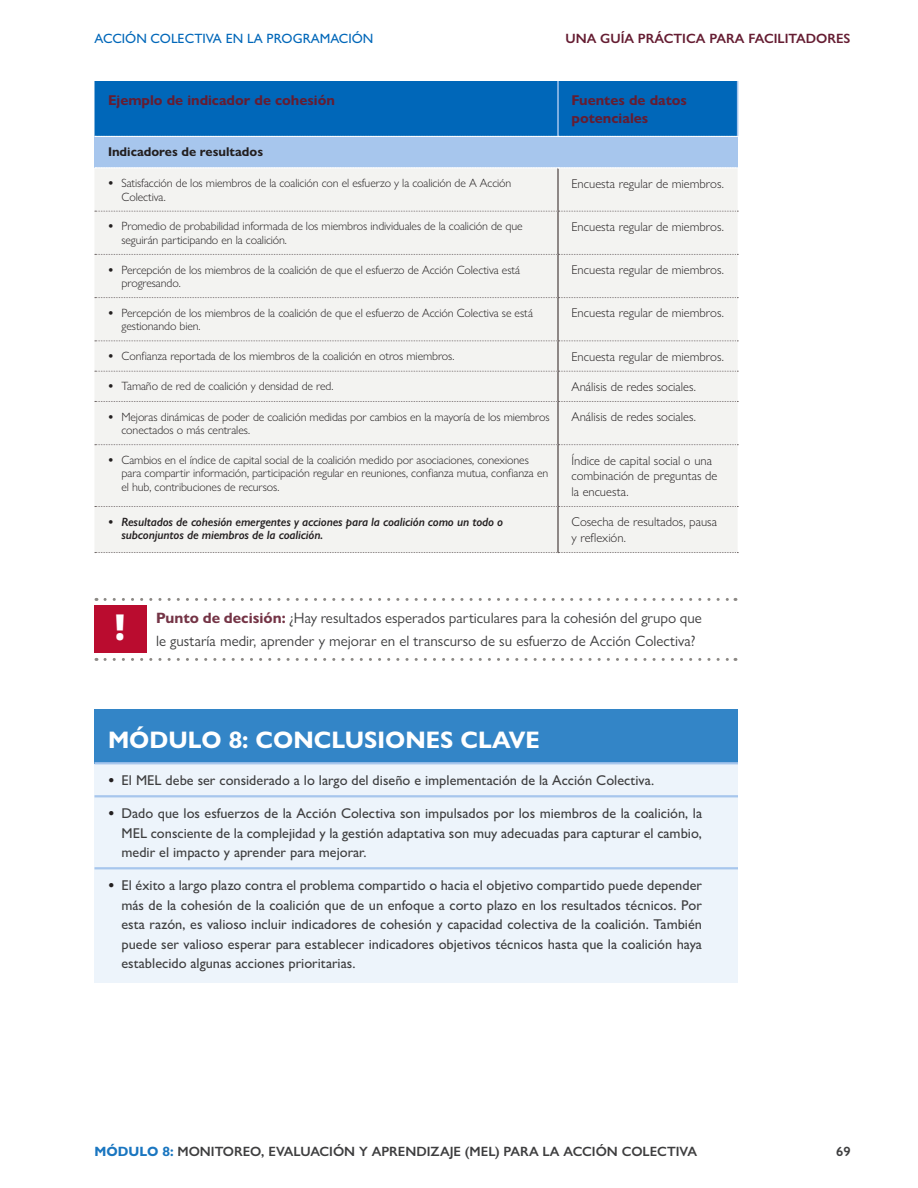
<style>
.page{position:relative;width:918px;height:1188px;background:#fff}
.page>*{position:absolute;margin:0;border:0;box-sizing:border-box;transform-origin:0 0}
.t1{font:900 43.2px "Noto Sans";color:#fff;scale:.83 1}
.Key_takeaways_H2{font:700 24px "Gill Sans Nova";color:#fff}
.t2{font:15px/22.5px "Gill Sans Nova";color:#3e3e3f}
.t3{font:500 14.25px/19.5px "Gill Sans Nova";color:#3e3e3f;text-align:justify}
.Table_Header{font:700 14.25px/18px "Gill Sans Nova";color:#651d32}
.t4{font:600 13.5px "Gill Sans Nova";color:#3e3e3f}
.t5{font:600 13.5px "Gill Sans Nova";color:#651d32}
.t6{font:500 13.5px "Gill Sans Nova";color:#0067b9}
.Table_Body{font:300 12.75px/15.8px "Gill Sans Nova";color:#231f20}
.Table_Left{font:700 12.75px "Gill Sans Nova";color:#231f20}
.t7{font:300 12px/13.5px "Gill Sans Nova";letter-spacing:-.01em;color:#231f20}
.t8{font:italic 600 12px/13.5px "Gill Sans Nova";letter-spacing:-.01em;color:#231f20}
.s1{font-weight:700}
.s2{font-weight:700;font-style:normal}
.s3{font-weight:700;color:#743446}
.s4{font-weight:700;color:#231f20}
.s5{font-weight:700;color:#1a76c0}
</style>
<div class="page">
<div style="left:94px;top:605px;width:53px;height:48px;background:#ba0c2f"></div>
<svg style="left:105px;top:598px;width:631px;height:3px"></svg>
<svg style="left:105px;top:658px;width:631px;height:3px"></svg>
<div style="left:94px;top:709px;width:644px;height:56px;background:#3385c7"></div>
<div style="left:94px;top:765px;width:644px;height:35px;background:#edf4fb"></div>
<hr style="left:94px;top:762px;width:644px;height:2px;background:#a7c6ed">
<div style="left:94px;top:798px;width:644px;height:74px;background:#edf4fb"></div>
<hr style="left:94px;top:795px;width:644px;height:2px;background:#a7c6ed">
<div style="left:94px;top:870px;width:644px;height:113px;background:#edf4fb"></div>
<hr style="left:94px;top:867px;width:644px;height:2px;background:#a7c6ed">
<div style="left:94px;top:136px;width:644px;height:32px;background:#a7c6ed"></div>
<div style="left:94px;top:169px;width:644px;height:384px;background:#f3f3f1"></div>
<div style="left:94px;top:81px;width:645px;height:56px;background:#0067b9"></div>
<hr style="left:557px;top:168px;width:2px;height:43px;background:#6c6463">
<hr style="left:557px;top:212px;width:2px;height:42px;background:#6c6463">
<hr style="left:557px;top:255px;width:2px;height:42px;background:#6c6463">
<hr style="left:557px;top:298px;width:2px;height:43px;background:#6c6463">
<hr style="left:557px;top:341px;width:2px;height:30px;background:#6c6463">
<hr style="left:557px;top:372px;width:2px;height:29px;background:#6c6463">
<hr style="left:557px;top:402px;width:2px;height:42px;background:#6c6463">
<hr style="left:557px;top:445px;width:2px;height:61px;background:#6c6463">
<hr style="left:557px;top:507px;width:2px;height:45px;background:#6c6463">
<svg style="left:95px;top:211px;width:643px;height:1px"></svg>
<svg style="left:95px;top:254px;width:643px;height:1px"></svg>
<svg style="left:95px;top:297px;width:643px;height:1px"></svg>
<svg style="left:95px;top:341px;width:643px;height:1px"></svg>
<svg style="left:95px;top:371px;width:643px;height:1px"></svg>
<svg style="left:95px;top:401px;width:643px;height:1px"></svg>
<svg style="left:95px;top:444px;width:643px;height:1px"></svg>
<svg style="left:95px;top:506px;width:643px;height:1px"></svg>
<svg style="left:95px;top:552px;width:643px;height:1px"></svg>
<p class="t6" style="left:94px;top:30px;width:281px">ACCIÓN COLECTIVA EN LA PROGRAMACIÓN</p>
<p class="t5" style="left:566px;top:30px;width:286px">UNA GUÍA PRÁCTICA PARA FACILITADORES</p>
<p class="Table_Header" style="left:108px;top:91px;width:228px">Ejemplo de indicador de cohesión</p>
<p class="Table_Header" style="left:572px;top:91px;width:117px">Fuentes de datos potenciales</p>
<p class="Table_Left" style="left:108px;top:144px;width:157px">Indicadores de resultados</p>
<p class="t7" style="left:122px;top:176px;width:391px;text-indent:-14px"><span class="s1">•</span> Satisfacción de los miembros de la coalición con el esfuerzo y la coalición de A Acción<br>Colectiva.</p>
<p class="Table_Body" style="left:572px;top:175px;width:154px">Encuesta regular de miembros.</p>
<p class="t7" style="left:122px;top:219px;width:403px;text-indent:-14px"><span class="s1">•</span> Promedio de probabilidad informada de los miembros individuales de la coalición de que seguirán participando en la coalición.</p>
<p class="Table_Body" style="left:572px;top:219px;width:154px">Encuesta regular de miembros.</p>
<p class="t7" style="left:122px;top:263px;width:400px;text-indent:-14px"><span class="s1">•</span> Percepción de los miembros de la coalición de que el esfuerzo de Acción Colectiva está progresando.</p>
<p class="Table_Body" style="left:572px;top:262px;width:154px">Encuesta regular de miembros.</p>
<p class="t7" style="left:122px;top:306px;width:413px;text-indent:-14px"><span class="s1">•</span> Percepción de los miembros de la coalición de que el esfuerzo de Acción Colectiva se está gestionando bien.</p>
<p class="Table_Body" style="left:572px;top:305px;width:154px">Encuesta regular de miembros.</p>
<p class="t7" style="left:108px;top:349px;width:348px"><span class="s1">•</span> Confianza reportada de los miembros de la coalición en otros miembros.</p>
<p class="Table_Body" style="left:572px;top:348px;width:154px">Encuesta regular de miembros.</p>
<p class="t7" style="left:108px;top:379px;width:227px"><span class="s1">•</span> Tamaño de red de coalición y densidad de red.</p>
<p class="Table_Body" style="left:572px;top:379px;width:126px">Análisis de redes sociales.</p>
<p class="t7" style="left:122px;top:410px;width:430px;text-indent:-14px"><span class="s1">•</span> Mejoras dinámicas de poder de coalición medidas por cambios en la mayoría de los miembros conectados o más centrales.</p>
<p class="Table_Body" style="left:572px;top:409px;width:126px">Análisis de redes sociales.</p>
<p class="t7" style="left:122px;top:453px;width:428px;text-indent:-14px"><span class="s1">•</span> Cambios en el índice de capital social de la coalición medido por asociaciones, conexiones para compartir información, participación regular en reuniones, confianza mutua, confianza en el hub, contribuciones de recursos.</p>
<p class="Table_Body" style="left:572px;top:452px;width:147px">Índice de capital social o una combinación de preguntas de la encuesta.</p>
<p class="t8" style="left:122px;top:515px;width:383px;text-indent:-14px"><span class="s2">•</span> Resultados de cohesión emergentes y acciones para la coalición como un todo o subconjuntos de miembros de la coalición.</p>
<p class="Table_Body" style="left:572px;top:514px;width:147px">Cosecha de resultados, pausa y reflexión.</p>
<p class="t1" style="left:116px;top:591px;width:12px">઩</p>
<p class="t2" style="left:156px;top:607px;width:548px"><span class="s3">Punto de decisión:</span> ¿Hay resultados esperados particulares para la cohesión del grupo que le gustaría medir, aprender y mejorar en el transcurso de su esfuerzo de Acción Colectiva?</p>
<p class="Key_takeaways_H2" style="left:108px;top:725px;width:433px">MÓDULO 8: CONCLUSIONES CLAVE</p>
<p class="t3" style="left:108px;top:771px;width:548px"><span class="s4">•</span> El MEL debe ser considerado a lo largo del diseño e implementación de la Acción Colectiva.</p>
<p class="t3" style="left:122px;top:804px;width:582px;text-indent:-14px"><span class="s4">•</span> Dado que los esfuerzos de la Acción Colectiva son impulsados por los miembros de la coalición, la MEL consciente de la complejidad y la gestión adaptativa son muy adecuadas para capturar el cambio, medir el impacto y aprender para mejorar.</p>
<p class="t3" style="left:122px;top:876px;width:582px;text-indent:-14px"><span class="s4">•</span> El éxito a largo plazo contra el problema compartido o hacia el objetivo compartido puede depender más de la cohesión de la coalición que de un enfoque a corto plazo en los resultados técnicos. Por esta razón, es valioso incluir indicadores de cohesión y capacidad colectiva de la coalición. También puede ser valioso esperar para establecer indicadores objetivos técnicos hasta que la coalición haya establecido algunas acciones prioritarias.</p>
<p class="t4" style="left:94px;top:1143px;width:604px"><span class="s5">MÓDULO 8:</span> MONITOREO, EVALUACIÓN Y APRENDIZAJE (MEL) PARA LA ACCIÓN COLECTIVA</p>
<p class="t4" style="left:836px;top:1143px;width:16px">69</p>
</div>
